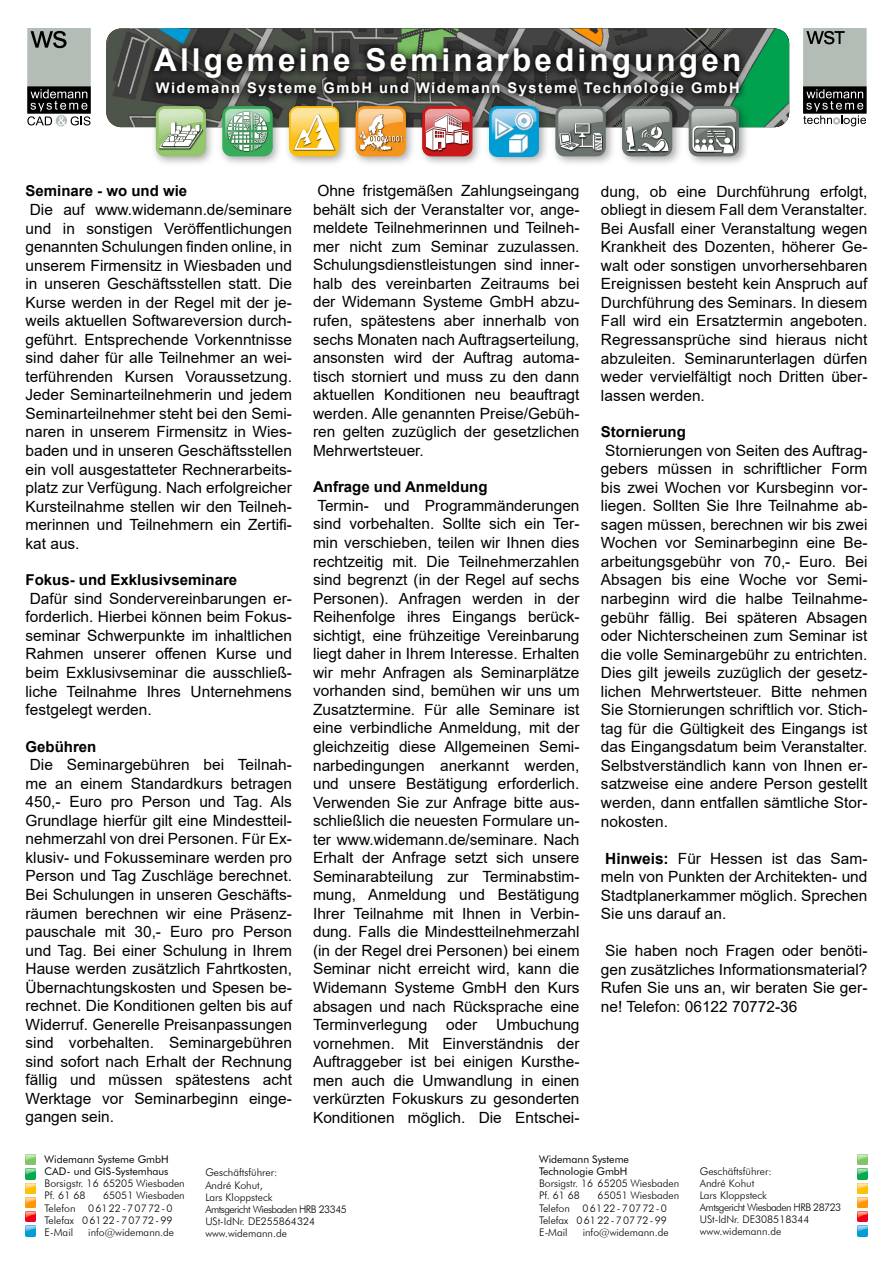
<style>
.page{position:relative;width:893px;height:1263px;background:#fff}
.page>*{position:absolute;margin:0;border:0;box-sizing:border-box;transform-origin:0 0}
.t1{font:700 31.5px "Arial";letter-spacing:.1em;color:#fff}
.Saminarbed-Fließtext{font:15.45px/18.6px "Arial";color:#000;text-align:justify}
.Seminarbed-Absatzüberschrift{font:700 15px "Arial";color:#000}
.t2{font:700 14.7px "Arial";letter-spacing:.1em;color:#fff}
.t3{font:300 10.5px/12.1px "Futura BT";color:#000}
.t4{font:10.5px/12.3px "Futura BT";color:#000}
.s1{font-weight:700}
</style>
<div class="page">
<div style="left:804px;top:29px;width:61px;height:82px;background:#b3bcb5"></div>
<div style="left:803px;top:28px;width:64px;height:84px;border:2px solid #b3bcb5"></div>
<div style="left:803px;top:86px;width:64px;height:28px;border:2px solid #000"></div>
<svg style="left:803px;top:89px;width:63px;height:37px"></svg>
<svg style="left:806px;top:31px;width:39px;height:13px"></svg>
<div style="left:28px;top:29px;width:62px;height:82px;background:#b3bcb5"></div>
<div style="left:27px;top:28px;width:64px;height:84px;border:2px solid #b3bcb5"></div>
<div style="left:27px;top:86px;width:64px;height:28px;border:2px solid #000"></div>
<svg style="left:27px;top:89px;width:64px;height:37px"></svg>
<svg style="left:31px;top:31px;width:36px;height:17px"></svg>
<img style="left:106px;top:28px;width:683px;height:99px">
<div style="left:151px;top:101px;width:599px;height:66px;background:#000;opacity:.36"></div>
<img style="left:489px;top:106px;width:50px;height:50px">
<svg style="left:356px;top:106px;width:50px;height:50px;background:#e8ac62"></svg>
<svg style="left:223px;top:106px;width:49px;height:50px;background:#77b78a"></svg>
<svg style="left:156px;top:106px;width:50px;height:50px;background:#aec998"></svg>
<svg style="left:556px;top:106px;width:49px;height:50px;background:#8e9490"></svg>
<svg style="left:622px;top:106px;width:50px;height:50px;background:#929794"></svg>
<svg style="left:689px;top:106px;width:50px;height:50px;background:#969c98"></svg>
<svg style="left:422px;top:106px;width:50px;height:50px"></svg>
<svg style="left:289px;top:106px;width:50px;height:50px;background:#f2cc63"></svg>
<div style="left:146px;top:39px;width:602px;height:66px;background:#000;opacity:.75"></div>
<svg style="left:857px;top:1154px;width:10px;height:82px"></svg>
<svg style="left:26px;top:1154px;width:10px;height:82px"></svg>
<p class="t1" style="left:154px;top:37px;width:589px">Allgemeine Seminarbedingungen</p>
<p class="t2" style="left:156px;top:78px;width:585px">Widemann Systeme GmbH und Widemann Systeme Technologie GmbH</p>
<p class="Seminarbed-Absatzüberschrift" style="left:26px;top:181px;width:163px">Seminare - wo und wie</p>
<p class="Saminarbed-Fließtext" style="left:26px;top:200px;width:268px">Die auf www.widemann.de/seminare und in sonstigen Veröffentlichungen genannten Schulungen finden online, in unserem Firmensitz in Wiesbaden und in unseren Geschäftsstellen statt. Die Kurse werden in der Regel mit der je&shy;weils aktuellen Softwareversion durch&shy;geführt. Entsprechende Vorkenntnisse sind daher für alle Teilnehmer an wei&shy;terführenden Kursen Voraussetzung.<br>Jeder Seminarteilnehmerin und jedem Seminarteilnehmer steht bei den Semi&shy;naren in unserem Firmensitz in Wies&shy;baden und in unseren Geschäftsstellen ein voll ausgestatteter Rechnerarbeits&shy;platz zur Verfügung. Nach erfolgreicher Kursteilnahme stellen wir den Teilneh&shy;merinnen und Teilnehmern ein Zertifi&shy;kat aus.</p>
<p class="Seminarbed-Absatzüberschrift" style="left:26px;top:569px;width:213px">Fokus- und Exklusivseminare</p>
<p class="Saminarbed-Fließtext" style="left:26px;top:589px;width:268px">Dafür sind Sondervereinbarungen er&shy;forderlich. Hierbei können beim Fokus&shy;seminar Schwerpunkte im inhaltlichen Rahmen unserer offenen Kurse und beim Exklusivseminar die ausschließ&shy;liche Teilnahme Ihres Unternehmens festgelegt werden.</p>
<p class="Seminarbed-Absatzüberschrift" style="left:26px;top:736px;width:72px">Gebühren</p>
<p class="Saminarbed-Fließtext" style="left:26px;top:755px;width:268px">Die Seminargebühren bei Teilnah&shy;me an einem Standardkurs betragen 450,- Euro pro Person und Tag. Als Grundlage hierfür gilt eine Mindestteil&shy;nehmerzahl von drei Personen. Für Ex&shy;klusiv- und Fokusseminare werden pro Person und Tag Zuschläge berechnet.<br>Bei Schulungen in unseren Geschäfts&shy;räumen berechnen wir eine Präsenz&shy;pauschale mit 30,- Euro pro Person und Tag. Bei einer Schulung in Ihrem Hause werden zusätzlich Fahrtkosten, Übernachtungskosten und Spesen be&shy;rechnet. Die Konditionen gelten bis auf Widerruf. Generelle Preisanpassungen sind vorbehalten. Seminargebühren sind sofort nach Erhalt der Rechnung fällig und müssen spätestens acht Werktage vor Seminarbeginn einge&shy;gangen sein.</p>
<p class="Saminarbed-Fließtext" style="left:313px;top:181px;width:268px">Ohne fristgemäßen Zahlungseingang behält sich der Veranstalter vor, ange&shy;meldete Teilnehmerinnen und Teilneh&shy;mer nicht zum Seminar zuzulassen.<br>Schulungsdienstleistungen sind inner&shy;halb des vereinbarten Zeitraums bei der Widemann Systeme GmbH abzu&shy;rufen, spätestens aber innerhalb von sechs Monaten nach Auftragserteilung, ansonsten wird der Auftrag automa&shy;tisch storniert und muss zu den dann aktuellen Konditionen neu beauftragt werden. Alle genannten Preise/Gebüh&shy;ren gelten zuzüglich der gesetzlichen Mehrwertsteuer.</p>
<p class="Seminarbed-Absatzüberschrift" style="left:313px;top:476px;width:176px">Anfrage und Anmeldung</p>
<p class="Saminarbed-Fließtext" style="left:313px;top:496px;width:268px">Termin- und Programmänderungen sind vorbehalten. Sollte sich ein Ter&shy;min verschieben, teilen wir Ihnen dies rechtzeitig mit. Die Teilnehmerzahlen sind begrenzt (in der Regel auf sechs Personen). Anfragen werden in der Reihenfolge ihres Eingangs berück&shy;sichtigt, eine frühzeitige Vereinbarung liegt daher in Ihrem Interesse. Erhalten wir mehr Anfragen als Seminarplätze vorhanden sind, bemühen wir uns um Zusatztermine. Für alle Seminare ist eine verbindliche Anmeldung, mit der gleichzeitig diese Allgemeinen Semi&shy;narbedingungen anerkannt werden, und unsere Bestätigung erforderlich.<br>Verwenden Sie zur Anfrage bitte aus&shy;schließlich die neuesten Formulare un&shy;ter www.widemann.de/seminare. Nach Erhalt der Anfrage setzt sich unsere Seminarabteilung zur Terminabstim&shy;mung, Anmeldung und Bestätigung Ihrer Teilnahme mit Ihnen in Verbin&shy;dung. Falls die Mindestteilnehmerzahl (in der Regel drei Personen) bei einem Seminar nicht erreicht wird, kann die Widemann Systeme GmbH den Kurs absagen und nach Rücksprache eine Terminverlegung oder Umbuchung vornehmen. Mit Einverständnis der Auftraggeber ist bei einigen Kursthe&shy;men auch die Umwandlung in einen verkürzten Fokuskurs zu gesonderten Konditionen möglich. Die Entschei-</p>
<p class="Saminarbed-Fließtext" style="left:601px;top:182px;width:268px">dung, ob eine Durchführung erfolgt, obliegt in diesem Fall dem Veranstalter.<br>Bei Ausfall einer Veranstaltung wegen Krankheit des Dozenten, höherer Ge&shy;walt oder sonstigen unvorhersehbaren Ereignissen besteht kein Anspruch auf Durchführung des Seminars. In diesem Fall wird ein Ersatztermin angeboten.<br>Regressansprüche sind hieraus nicht abzuleiten. Seminarunterlagen dürfen weder vervielfältigt noch Dritten über&shy;lassen werden.</p>
<p class="Seminarbed-Absatzüberschrift" style="left:601px;top:421px;width:87px">Stornierung</p>
<p class="Saminarbed-Fließtext" style="left:601px;top:441px;width:268px">Stornierungen von Seiten des Auftrag&shy;gebers müssen in schriftlicher Form bis zwei Wochen vor Kursbeginn vor&shy;liegen. Sollten Sie Ihre Teilnahme ab&shy;sagen müssen, berechnen wir bis zwei Wochen vor Seminarbeginn eine Be&shy;arbeitungsgebühr von 70,- Euro. Bei Absagen bis eine Woche vor Semi&shy;narbeginn wird die halbe Teilnahme&shy;gebühr fällig. Bei späteren Absagen oder Nichterscheinen zum Seminar ist die volle Seminargebühr zu entrichten.<br>Dies gilt jeweils zuzüglich der gesetz&shy;lichen Mehrwertsteuer. Bitte nehmen Sie Stornierungen schriftlich vor. Stich&shy;tag für die Gültigkeit des Eingangs ist das Eingangsdatum beim Veranstalter.<br>Selbstverständlich kann von Ihnen er&shy;satzweise eine andere Person gestellt werden, dann entfallen sämtliche Stor&shy;nokosten.</p>
<p class="Saminarbed-Fließtext" style="left:601px;top:849px;width:268px"><span class="s1">Hinweis:</span> Für Hessen ist das Sam&shy;meln von Punkten der Architekten- und Stadtplanerkammer möglich. Sprechen Sie uns darauf an.</p>
<p class="Saminarbed-Fließtext" style="left:601px;top:941px;width:268px">Sie haben noch Fragen oder benöti&shy;gen zusätzliches Informationsmaterial?<br>Rufen Sie uns an, wir beraten Sie ger&shy;ne! Telefon: 06122 70772-36</p>
<p class="t4" style="left:45px;top:1152px;width:126px">Widemann Systeme GmbH</p>
<p class="t4" style="left:45px;top:1165px;width:125px">CAD- und GIS-Systemhaus</p>
<p class="t3" style="left:45px;top:1177px;width:142px">Borsigstr. 16 65205 Wiesbaden</p>
<p class="t3" style="left:45px;top:1189px;width:42px">Pf. 61 68</p>
<p class="t3" style="left:103px;top:1189px;width:83px">65051 Wiesbaden</p>
<p class="t3" style="left:45px;top:1202px;width:129px">Telefon 06122-70772-0</p>
<p class="t3" style="left:45px;top:1214px;width:129px">Telefax 06122-70772-99</p>
<p class="t3" style="left:45px;top:1226px;width:30px">E-Mail</p>
<p class="t3" style="left:88px;top:1226px;width:87px">info@widemann.de</p>
<p class="t4" style="left:539px;top:1152px;width:91px">Widemann Systeme<br>Technologie GmbH</p>
<p class="t3" style="left:539px;top:1177px;width:142px">Borsigstr. 16 65205 Wiesbaden</p>
<p class="t3" style="left:539px;top:1189px;width:42px">Pf. 61 68</p>
<p class="t3" style="left:598px;top:1189px;width:83px">65051 Wiesbaden</p>
<p class="t3" style="left:539px;top:1202px;width:129px">Telefon 06122-70772-0</p>
<p class="t3" style="left:539px;top:1214px;width:129px">Telefax 06122-70772-99</p>
<p class="t3" style="left:539px;top:1226px;width:30px">E-Mail</p>
<p class="t3" style="left:583px;top:1226px;width:87px">info@widemann.de</p>
<p class="t3" style="left:205px;top:1166px;width:143px">Geschäftsführer:<br>André Kohut,<br>Lars Kloppsteck<br>Amtsgericht Wiesbaden HRB 23345<br>USt-IdNr. DE255864324 www.widemann.de</p>
<p class="t3" style="left:700px;top:1165px;width:143px">Geschäftsführer:<br>André Kohut<br>Lars Kloppsteck<br>Amtsgericht Wiesbaden HRB 28723<br>USt-IdNr. DE308518344 www.widemann.de</p>
</div>
